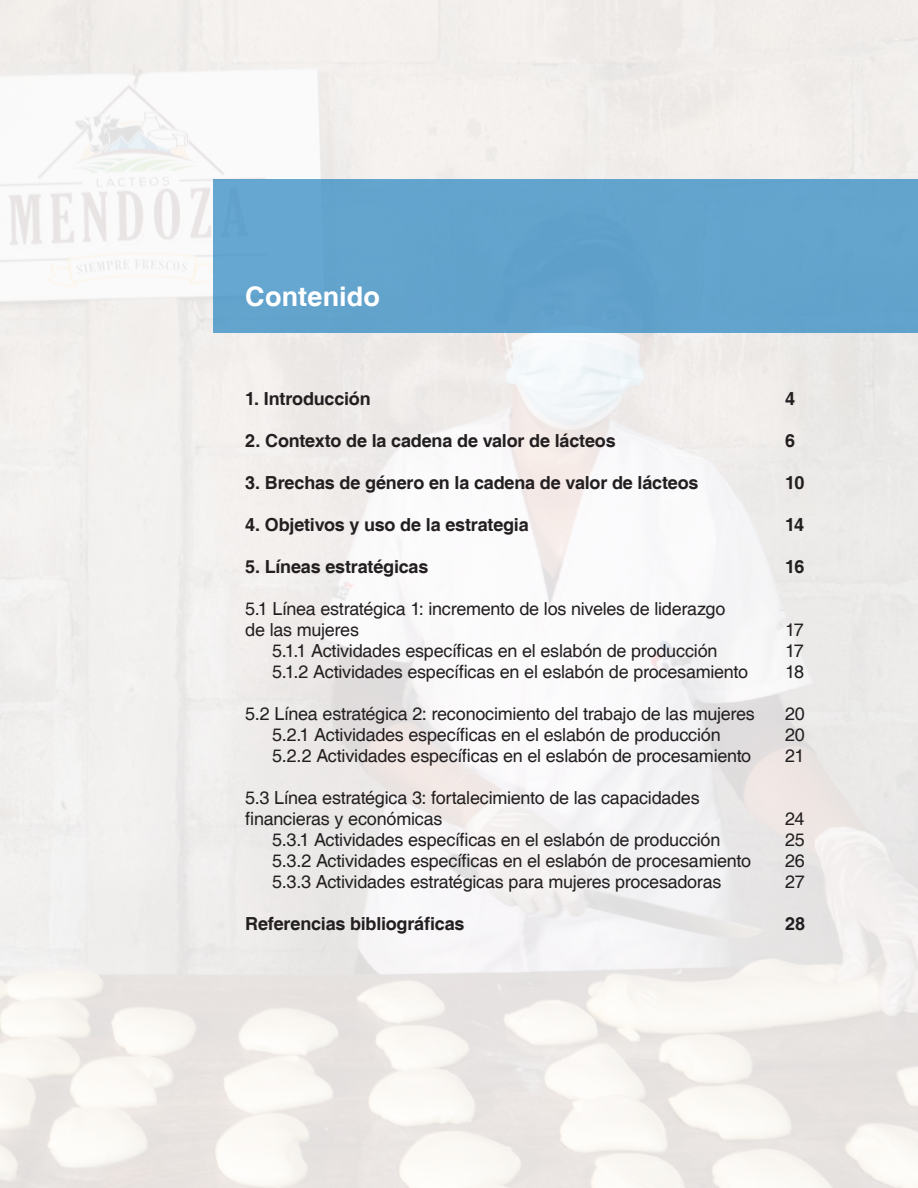
<style>
.page{position:relative;width:918px;height:1188px;background:#fff}
.page>*{position:absolute;margin:0;border:0;box-sizing:border-box;transform-origin:0 0}
.titulo1{font:700 27px "Helvetica";letter-spacing:.005em;color:#fff}
.t1{font:18px "Helvetica";letter-spacing:-.015em;color:#231f20}
.t2{font:700 18px "Helvetica";letter-spacing:-.01em;color:#231f20}
</style>
<div class="page">
<img style="left:0;top:0;width:918px;height:1187px">
<div style="left:214px;top:179px;width:704px;height:154px;background:#63a4cd"></div>
<p class="titulo1" style="left:245px;top:280px;width:136px">Contenido</p>
<p class="t2" style="left:245px;top:388px;width:127px">1. Introducción</p>
<p class="t2" style="left:785px;top:388px;width:12px">4</p>
<p class="t2" style="left:245px;top:430px;width:372px">2. Contexto de la cadena de valor de lácteos</p>
<p class="t2" style="left:785px;top:430px;width:12px">6</p>
<p class="t2" style="left:245px;top:472px;width:455px">3. Brechas de género en la cadena de valor de lácteos</p>
<p class="t2" style="left:785px;top:472px;width:21px">10</p>
<p class="t2" style="left:245px;top:514px;width:285px">4. Objetivos y uso de la estrategia</p>
<p class="t2" style="left:785px;top:514px;width:20px">14</p>
<p class="t2" style="left:245px;top:556px;width:185px">5. Líneas estratégicas</p>
<p class="t2" style="left:785px;top:556px;width:21px">16</p>
<p class="t1" style="left:245px;top:598px;width:482px">5.1 Línea estratégica 1: incremento de los niveles de liderazgo</p>
<p class="t1" style="left:245px;top:619px;width:115px">de las mujeres</p>
<p class="t1" style="left:785px;top:619px;width:20px">17</p>
<p class="t1" style="left:272px;top:640px;width:447px">5.1.1 Actividades específicas en el eslabón de producción</p>
<p class="t1" style="left:785px;top:640px;width:20px">17</p>
<p class="t1" style="left:272px;top:661px;width:477px">5.1.2 Actividades específicas en el eslabón de procesamiento</p>
<p class="t1" style="left:785px;top:661px;width:20px">18</p>
<p class="t1" style="left:245px;top:703px;width:511px">5.2 Línea estratégica 2: reconocimiento del trabajo de las mujeres</p>
<p class="t1" style="left:785px;top:703px;width:21px">20</p>
<p class="t1" style="left:272px;top:724px;width:450px">5.2.1 Actividades específicas en el eslabón de producción</p>
<p class="t1" style="left:785px;top:724px;width:21px">20</p>
<p class="t1" style="left:272px;top:745px;width:481px">5.2.2 Actividades específicas en el eslabón de procesamiento</p>
<p class="t1" style="left:785px;top:745px;width:21px">21</p>
<p class="t1" style="left:245px;top:787px;width:456px">5.3 Línea estratégica 3: fortalecimiento de las capacidades</p>
<p class="t1" style="left:245px;top:808px;width:199px">financieras y económicas</p>
<p class="t1" style="left:785px;top:808px;width:21px">24</p>
<p class="t1" style="left:272px;top:829px;width:450px">5.3.1 Actividades específicas en el eslabón de producción</p>
<p class="t1" style="left:785px;top:829px;width:21px">25</p>
<p class="t1" style="left:272px;top:850px;width:480px">5.3.2 Actividades específicas en el eslabón de procesamiento</p>
<p class="t1" style="left:785px;top:850px;width:21px">26</p>
<p class="t1" style="left:272px;top:871px;width:451px">5.3.3 Actividades estratégicas para mujeres procesadoras</p>
<p class="t1" style="left:785px;top:871px;width:21px">27</p>
<p class="t2" style="left:245px;top:913px;width:221px">Referencias bibliográficas</p>
<p class="t2" style="left:785px;top:913px;width:21px">28</p>
</div>
